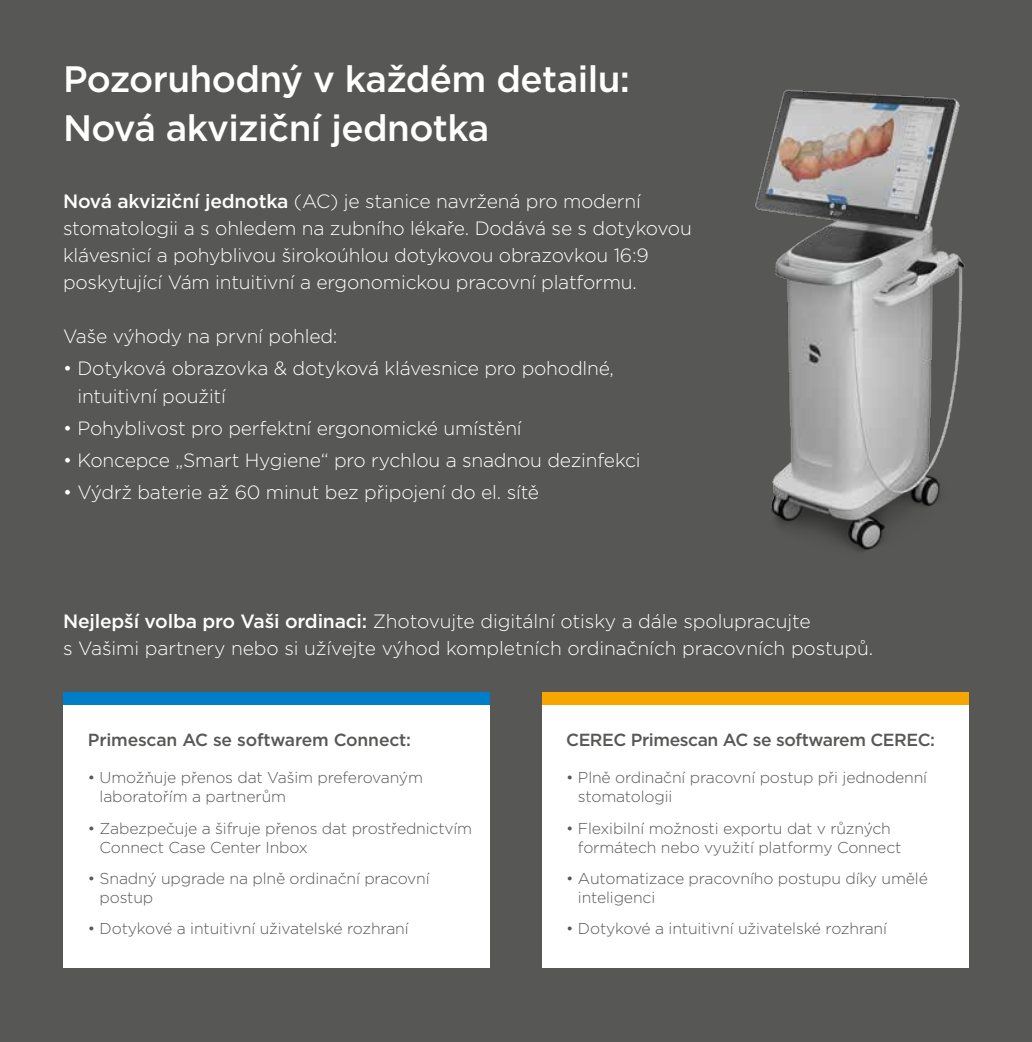
<style>
.page{position:relative;width:1032px;height:1042px;background:#575756}
.page>*{position:absolute;margin:0;border:0;box-sizing:border-box;transform-origin:0 0}
.t1{font:500 36.75px/49px "Gotham";letter-spacing:-.015em;color:#fff}
.t2{font:300 19.25px/27.1px "Gotham";letter-spacing:-.01em;color:#fff}
.t3{font:500 17.5px "Gotham";letter-spacing:-.025em;color:#575756}
.t4{font:300 15.75px/18.9px "Gotham";letter-spacing:-.01em;color:#575756}
.s1{font-weight:500}
</style>
<div class="page">
<img style="left:755px;top:89px;width:210px;height:462px">
<div style="left:63px;top:692px;width:427px;height:275px;background:#fff"></div>
<div style="left:63px;top:692px;width:427px;height:13px;background:#007fc8"></div>
<div style="left:542px;top:692px;width:427px;height:275px;background:#fff"></div>
<div style="left:542px;top:692px;width:427px;height:13px;background:#f7a600"></div>
<h1 class="t1" style="left:63px;top:54px;width:569px">Pozoruhodný v každém detailu:<br>Nová akviziční jednotka</h1>
<p class="t2" style="left:63px;top:187px;width:630px"><span class="s1">Nová akviziční jednotka</span> (AC) je stanice navržená pro moderní stomatologii a s ohledem na zubního lékaře. Dodává se s dotykovou klávesnicí a pohyblivou širokoúhlou dotykovou obrazovkou 16:9 poskytující Vám intuitivní a ergonomickou pracovní platformu.</p>
<p class="t2" style="left:63px;top:322px;width:276px">Vaše výhody na první pohled:</p>
<p class="t2" style="left:77px;top:354px;width:538px;text-indent:-14px">• Dotyková obrazovka &amp; dotyková klávesnice pro pohodlné, intuitivní použití</p>
<p class="t2" style="left:63px;top:414px;width:460px">• Pohyblivost pro perfektní ergonomické umístění</p>
<p class="t2" style="left:63px;top:446px;width:579px">• Koncepce „Smart Hygiene“ pro rychlou a snadnou dezinfekci</p>
<p class="t2" style="left:63px;top:478px;width:478px">• Výdrž baterie až 60 minut bez připojení do el. sítě</p>
<p class="t2" style="left:63px;top:607px;width:812px"><span class="s1">Nejlepší volba pro Vaši ordinaci:</span> Zhotovujte digitální otisky a dále spolupracujte<br>s Vašimi partnery nebo si užívejte výhod kompletních ordinačních pracovních postupů.</p>
<p class="t3" style="left:88px;top:728px;width:325px">Primescan AC se softwarem Connect:</p>
<p class="t4" style="left:100px;top:768px;width:325px;text-indent:-12px">• Umožňuje přenos dat Vašim preferovaným laboratořím a partnerům</p>
<p class="t4" style="left:100px;top:818px;width:374px;text-indent:-12px">• Zabezpečuje a šifruje přenos dat prostřednictvím<br>Connect Case Center Inbox</p>
<p class="t4" style="left:100px;top:868px;width:332px;text-indent:-12px">• Snadný upgrade na plně ordinační pracovní postup</p>
<p class="t4" style="left:88px;top:918px;width:322px">• Dotykové a intuitivní uživatelské rozhraní</p>
<p class="t3" style="left:566px;top:728px;width:370px">CEREC Primescan AC se softwarem CEREC:</p>
<p class="t4" style="left:578px;top:768px;width:351px;text-indent:-12px">• Plně ordinační pracovní postup při jednodenní stomatologii</p>
<p class="t4" style="left:578px;top:818px;width:325px;text-indent:-12px">• Flexibilní možnosti exportu dat v různých formátech nebo využití platformy Connect</p>
<p class="t4" style="left:578px;top:868px;width:351px;text-indent:-12px">• Automatizace pracovního postupu díky umělé inteligenci</p>
<p class="t4" style="left:566px;top:918px;width:322px">• Dotykové a intuitivní uživatelské rozhraní</p>
</div>
